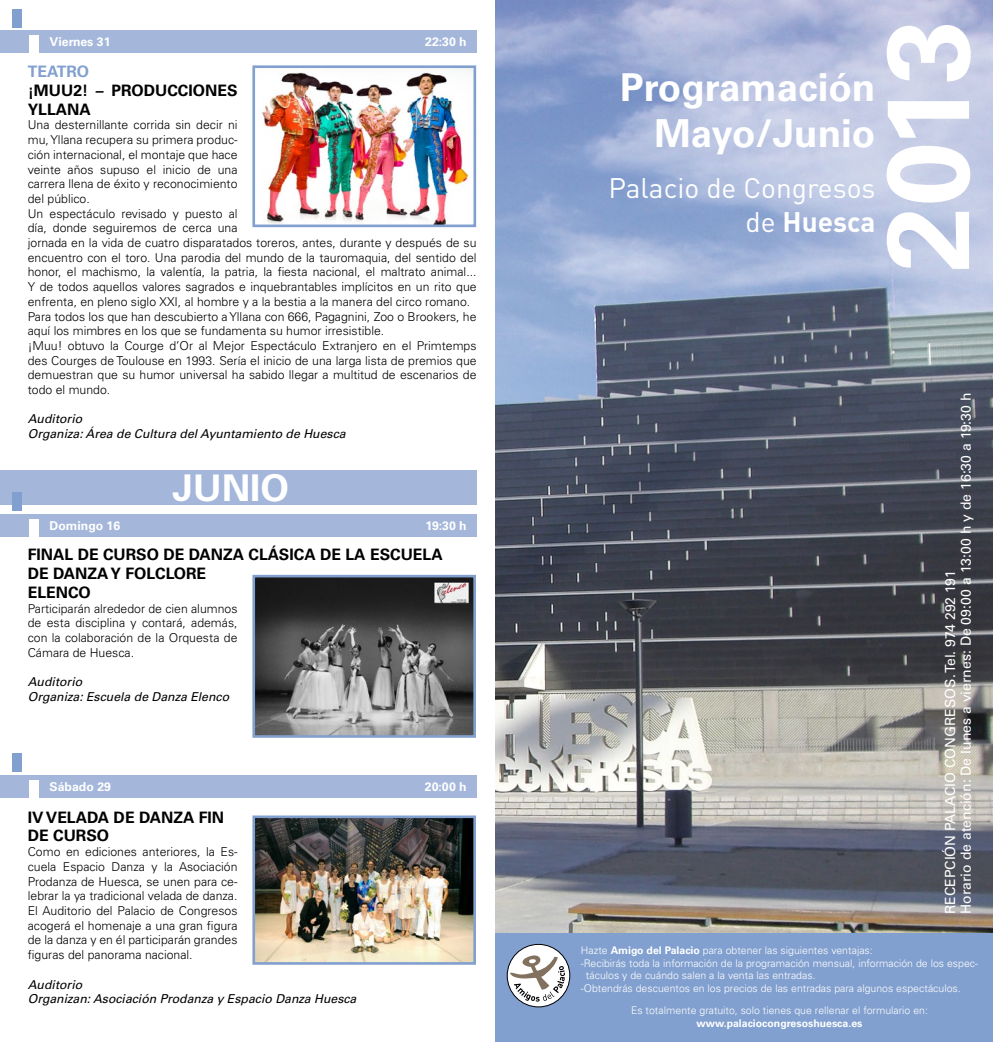
<style>
.page{position:relative;width:993px;height:1042px;background:#fff}
.page>*{position:absolute;margin:0;border:0;box-sizing:border-box;transform-origin:0 0}
.t1{font:700 116.38px "Univers LT Std";color:#fff}
.t2{font:700 38.5px/46.2px "Univers LT Std";color:#fff;text-align:right}
.t3{font:700 36.75px "Univers LT Std";color:#fff}
.t4{font:28px/33.6px "DIN";color:#fff;text-align:right}
.t5{font:700 15.75px/18.9px "Univers LT Std";color:#000}
.t6{font:700 15.75px "Univers LT Std";color:#82a0cf}
.t7{font:14px/15.8px "Univers LT Std";color:#fff}
.t8{font:300 12.25px/14.7px "Univers LT Std";color:#000;text-align:justify}
.t9{font:italic 12.25px/14.7px "Univers LT Std";color:#000}
.t10{font:700 12.25px "Univers LT Std";color:#fff}
.t11{font:300 10.5px "Univers LT Std";color:#fff}
.t12{font:700 10.5px "Univers LT Std";color:#fff}
.s1{font-weight:700}
</style>
<div class="page">
<img style="left:495px;top:0;width:497px;height:933px">
<div style="left:495px;top:933px;width:497px;height:109px;background:#82a0cf"></div>
<img style="left:261px;top:69px;width:211px;height:154px">
<div style="left:252px;top:65px;width:224px;height:162px;border:3px solid #82a0cf"></div>
<img style="left:256px;top:579px;width:216px;height:155px">
<div style="left:252px;top:575px;width:224px;height:163px;border:3px solid #82a0cf"></div>
<img style="left:256px;top:819px;width:216px;height:142px">
<div style="left:252px;top:815px;width:224px;height:150px;border:3px solid #82a0cf"></div>
<div style="left:0;top:31px;width:476px;height:22px;background:#a4b7db"></div>
<div style="left:12px;top:9px;width:10px;height:19px;background:#82a0cf"></div>
<div style="left:29px;top:35px;width:10px;height:19px;background:#fff"></div>
<div style="left:0;top:775px;width:476px;height:22px;background:#a4b7db"></div>
<div style="left:12px;top:753px;width:10px;height:19px;background:#82a0cf"></div>
<div style="left:29px;top:780px;width:10px;height:18px;background:#fff"></div>
<svg style="left:507px;top:944px;width:62px;height:63px"></svg>
<div style="left:506px;top:944px;width:64px;height:63px;border:1px solid #000;border-radius:50%"></div>
<svg style="left:510px;top:955px;width:54px;height:46px;background:#ccc9c7"></svg>
<div style="left:0;top:470px;width:476px;height:35px;background:#a4b7db"></div>
<div style="left:0;top:514px;width:476px;height:23px;background:#a4b7db"></div>
<div style="left:12px;top:492px;width:10px;height:19px;background:#82a0cf"></div>
<div style="left:29px;top:519px;width:10px;height:19px;background:#fff"></div>
<p class="t10" style="left:50px;top:35px;width:62px">Viernes 31</p>
<p class="t10" style="left:425px;top:35px;width:43px">22:30 h</p>
<p class="t6" style="left:28px;top:62px;width:63px">TEATRO</p>
<p class="t5" style="left:28px;top:81px;width:211px">¡MUU2! – PRODUCCIONES<br>YLLANA</p>
<p class="t8" style="left:28px;top:118px;width:450px;text-align:left">Una desternillante corrida sin decir ni<br>mu, Yllana recupera su primera produc-<br>ción internacional, el montaje que hace<br>veinte años supuso el inicio de una<br>carrera llena de éxito y reconocimiento<br>del público.<br>Un espectáculo revisado y puesto al<br>día, donde seguiremos de cerca una<br>jornada en la vida de cuatro disparatados toreros, antes, durante y después de su encuentro con el toro. Una parodia del mundo de la tauromaquia, del sentido del honor, el machismo, la valentía, la patria, la fiesta nacional, el maltrato animal...<br>Y de todos aquellos valores sagrados e inquebrantables implícitos en un rito que enfrenta, en pleno siglo XXI, al hombre y a la bestia a la manera del circo romano.<br>Para todos los que han descubierto a Yllana con 666, Pagagnini, Zoo o Brookers, he aquí los mimbres en los que se fundamenta su humor irresistible.<br>¡Muu! obtuvo la Courge d’Or al Mejor Espectáculo Extranjero en el Primtemps des Courges de Toulouse en 1993. Sería el inicio de una larga lista de premios que demuestran que su humor universal ha sabido llegar a multitud de escenarios de todo el mundo.</p>
<p class="t9" style="left:28px;top:412px;width:319px">Auditorio<br>Organiza: Área de Cultura del Ayuntamiento de Huesca</p>
<h3 class="t3" style="left:172px;top:466px;width:118px">JUNIO</h3>
<p class="t10" style="left:50px;top:518px;width:72px">Domingo 16</p>
<p class="t10" style="left:425px;top:518px;width:43px">19:30 h</p>
<p class="t5" style="left:28px;top:545px;width:416px">FINAL DE CURSO DE DANZA CLÁSICA DE LA ESCUELA<br>DE DANZA Y FOLCLORE<br>ELENCO</p>
<p class="t8" style="left:28px;top:601px;width:211px">Participarán alrededor de cien alumnos de esta disciplina y contará, además, con la colaboración de la Orquesta de Cámara de Huesca.</p>
<p class="t9" style="left:28px;top:674px;width:203px">Auditorio<br>Organiza: Escuela de Danza Elenco</p>
<p class="t10" style="left:50px;top:779px;width:63px">Sábado 29</p>
<p class="t10" style="left:425px;top:779px;width:43px">20:00 h</p>
<p class="t5" style="left:28px;top:808px;width:198px">IV VELADA DE DANZA FIN<br>DE CURSO</p>
<p class="t8" style="left:28px;top:844px;width:211px">Como en ediciones anteriores, la Es&shy;cuela Espacio Danza y la Asociación Prodanza de Huesca, se unen para ce&shy;lebrar la ya tradicional velada de danza.<br>El Auditorio del Palacio de Congresos acogerá el homenaje a una gran figura de la danza y en él participarán grandes figuras del panorama nacional.</p>
<p class="t9" style="left:28px;top:977px;width:330px">Auditorio<br>Organizan: Asociación Prodanza y Espacio Danza Huesca</p>
<h2 class="t2" style="left:620px;top:64px;width:256px">Programación<br>Mayo/Junio</h2>
<h3 class="t4" style="left:608px;top:171px;width:268px">Palacio de Congresos de <span class="s1">Huesca</span></h3>
<h1 class="t1" style="left:859px;top:272px;width:254px;rotate:-90deg">2013</h1>
<p class="t7" style="left:942px;top:914px;width:523px;rotate:-90deg">RECEPCIÓN PALACIO CONGRESOS. Tel. 974 292 191<br>Horario de atención: De lunes a viernes: De 09:00 a 13:00 h y de 16:30 a 19:30 h</p>
<p class="t11" style="left:580px;top:944px;width:293px">Hazte <span class="s1">Amigo del Palacio</span> para obtener las siguientes ventajas:</p>
<p class="t11" style="left:580px;top:956px;width:398px">-Recibirás toda la información de la programación mensual, información de los espec-</p>
<p class="t11" style="left:585px;top:969px;width:231px">táculos y de cuándo salen a la venta las entradas.</p>
<p class="t11" style="left:580px;top:982px;width:381px">-Obtendrás descuentos en los precios de las entradas para algunos espectáculos.</p>
<p class="t11" style="left:630px;top:1004px;width:298px">Es totalmente gratuito, solo tienes que rellenar el formulario en:</p>
<p class="t12" style="left:696px;top:1017px;width:167px">www.palaciocongresoshuesca.es</p>
</div>
